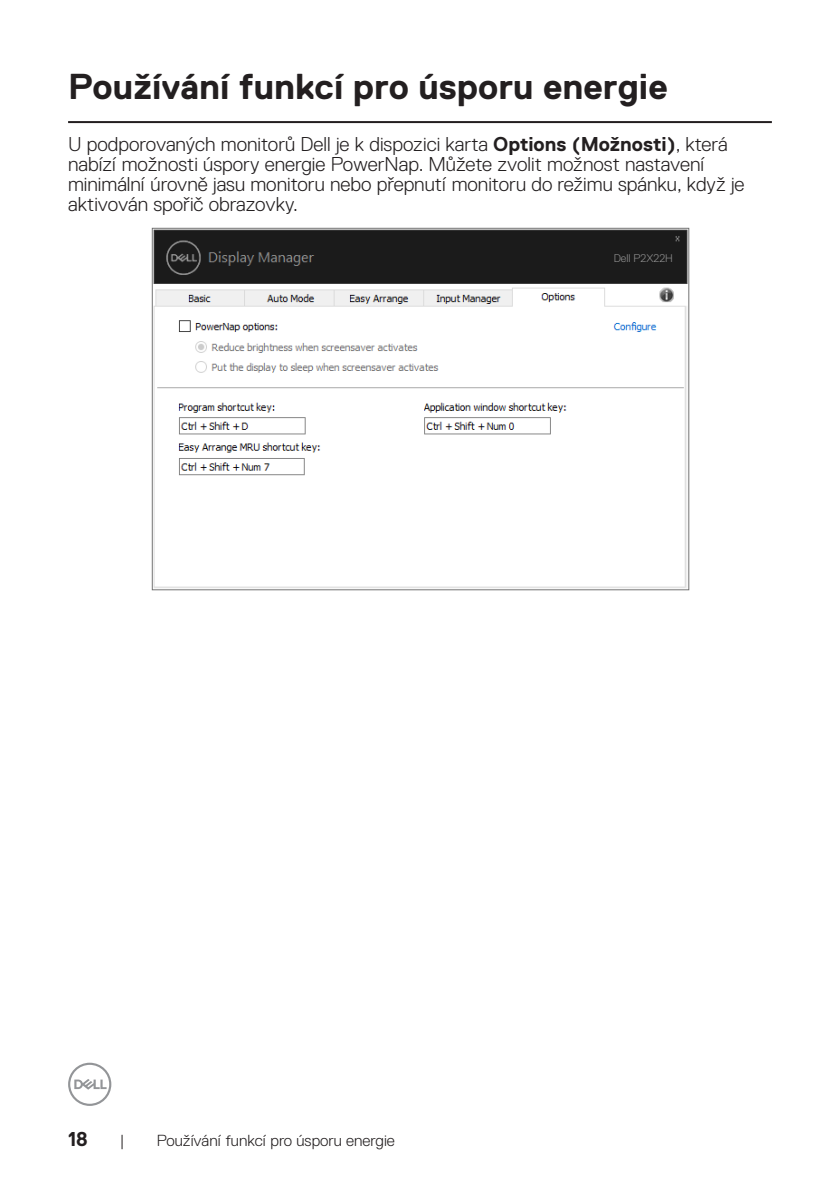
<style>
.page{position:relative;width:840px;height:1191px;background:#fff}
.page>*{position:absolute;margin:0;border:0;box-sizing:border-box;transform-origin:0 0}
.Head_1{font:700 36px "Dell Replica";color:#231f20}
.Paragraph{font:300 20px/20px "Dell Replica";color:#231f20}
.t1{font:700 20px "Dell Replica";color:#231f20}
.t2{font:300 16px "Dell Replica";color:#231f20}
.t3{font:300 11.2px "Dell Replica";color:#939393}
.s1{font-weight:700}
</style>
<div class="page">
<svg style="left:68px;top:1062px;width:43px;height:44px"></svg>
<hr style="left:68px;top:121px;width:703px;height:2px;background:#231f20">
<img style="left:151px;top:227px;width:539px;height:364px">
<div style="left:174px;top:479px;width:149px;height:45px;background:#fff"></div>
<p class="Head_1" style="left:68px;top:66px;width:601px">Používání funkcí pro úsporu energie</p>
<p class="Paragraph" style="left:68px;top:134px;width:677px">U podporovaných monitorů Dell je k dispozici karta <span class="s1">Options (Možnosti)</span>, která nabízí možnosti úspory energie PowerNap. Můžete zvolit možnost nastavení minimální úrovně jasu monitoru nebo přepnutí monitoru do režimu spánku, když je aktivován spořič obrazovky.</p>
<p class="t3" style="left:613px;top:252px;width:61px">Dell P2X22H</p>
<p class="t1" style="left:68px;top:1127px;width:21px">18</p>
<p class="t2" style="left:120px;top:1131px;width:6px">|</p>
<p class="t2" style="left:157px;top:1131px;width:239px">Používání funkcí pro úsporu energie</p>
</div>
